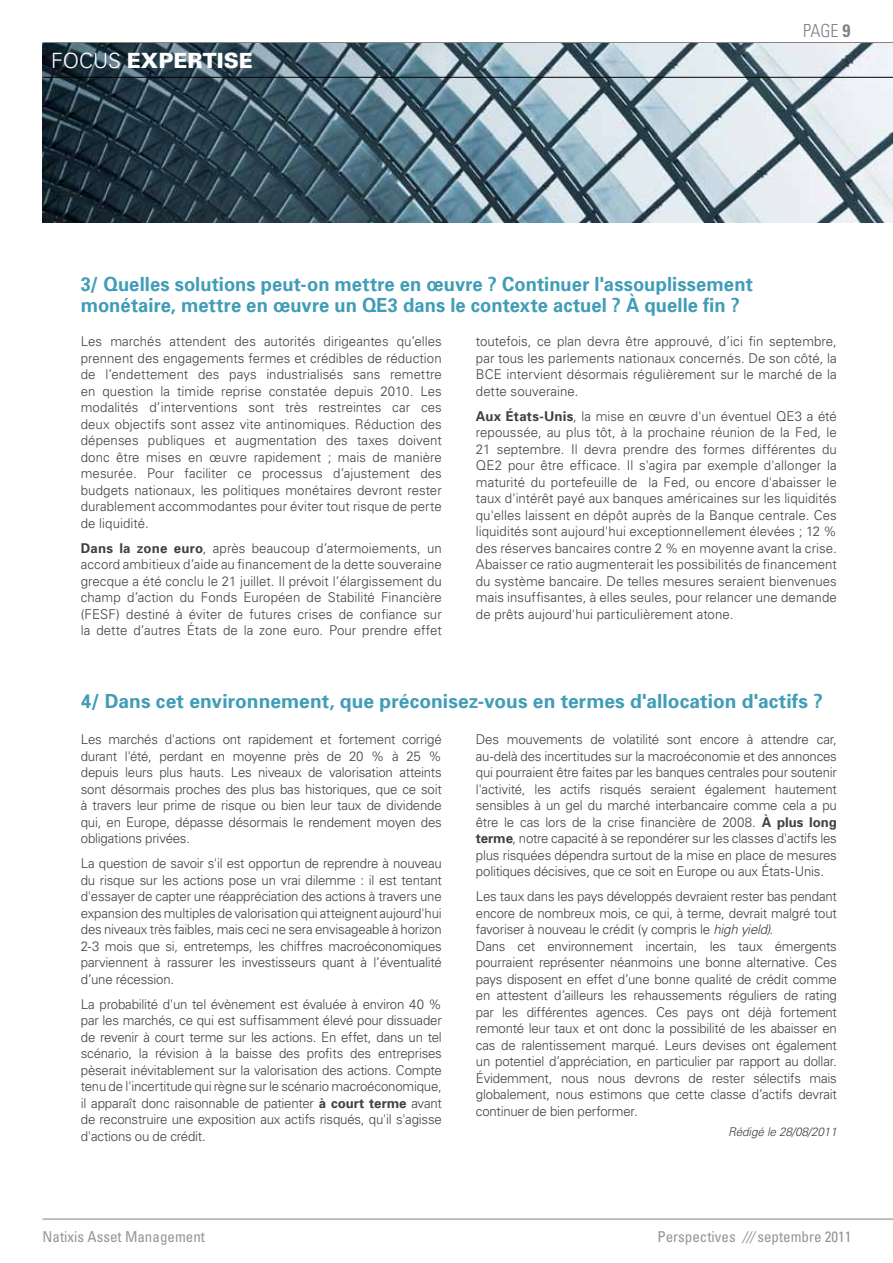
<style>
.page{position:relative;width:893px;height:1263px;background:#fff}
.page>*{position:absolute;margin:0;border:0;box-sizing:border-box;transform-origin:0 0}
.t1{font:900 21px "Univers LT Std";color:#fff}
.t2{font:300 21px "Univers LT Std";color:#fff}
.t3{font:700 19.5px/21px "Univers";letter-spacing:.005em;color:#419db7;scale:.94 1}
.t4{font:700 19.5px "Univers";letter-spacing:.005em;color:#419db7}
.t5{font:300 condensed 18px "Univers";color:#808285}
.t6{font:condensed 15px "Univers";color:#939598}
.t7{font:300 13.5px/16.5px "Univers";letter-spacing:-.01em;color:#414042;text-align:justify}
.t8{font:italic 300 12px "Univers";letter-spacing:-.01em;color:#414042}
.s1{font-weight:700}
.s2{font-style:italic}
</style>
<div class="page">
<hr style="left:43px;top:43px;width:850px;height:1px;background:#000">
<hr style="left:43px;top:1219px;width:850px;height:1px;background:#808285">
<img style="left:42px;top:44px;width:851px;height:178px">
<hr style="left:43px;top:77px;width:850px;height:1px;background:#000">
<h1 class="t2" style="left:51px;top:47px;width:43px">FOCUS</h1>
<h1 class="t1" style="left:127px;top:47px;width:103px">EXPERTISE</h1>
<h3 class="t5" style="left:803px;top:20px;width:49px">PAGE <span class="s1">9</span></h3>
<h2 class="t3" style="left:81px;top:273px;width:716px">3/ Quelles solutions peut-on mettre en œuvre ? Continuer l'assouplissement monétaire, mettre en œuvre un QE3 dans le contexte actuel ? À quelle fin ?</h2>
<p class="t7" style="left:81px;top:333px;width:363px">Les marchés attendent des autorités dirigeantes qu’elles prennent des engagements fermes et crédibles de réduction de l’endettement des pays industrialisés sans remettre en question la timide reprise constatée depuis 2010. Les modalités d’interventions sont très restreintes car ces deux objectifs sont assez vite antinomiques. Réduction des dépenses publiques et augmentation des taxes doivent donc être mises en œuvre rapidement ; mais de manière mesurée. Pour faciliter ce processus d’ajustement des budgets nationaux, les politiques monétaires devront rester durablement accommodantes pour éviter tout risque de perte de liquidité.</p>
<p class="t7" style="left:81px;top:539px;width:363px"><span class="s1">Dans la zone euro</span>, après beaucoup d’atermoiements, un accord ambitieux d’aide au financement de la dette souveraine grecque a été conclu le 21 juillet. I l prévoit l’élargissement du champ d’action du Fonds Européen de Stabilité Financière (FESF</p>
<p class="t7" style="left:81px;top:605px;width:362px;text-align:right">) destiné à éviter de futures crises de confiance sur<br>la dette d’autres États de la zone euro. Pour prendre effet</p>
<p class="t7" style="left:476px;top:333px;width:363px">toutefois, ce plan devra être approuvé, d’ici fin septembre, par tous les parlements nationaux concernés. De son côté, la BCE intervient désormais régulièrement sur le marché de la dette souveraine.</p>
<p class="t7" style="left:476px;top:407px;width:363px"><span class="s1">Aux États-Unis</span>, la mise en œuvre d'un éventuel QE3 a été repoussée, au plus tôt, à la prochaine réunion de la Fed, le 21 septembre. I l devra prendre des formes différentes du QE2 pour être efficace. I l s'agira par exemple d'allonger la maturité du portefeuille de la Fed, ou encore d'abaisser le taux d'intérêt payé aux banques américaines sur les liquidités qu'elles laissent en dépôt auprès de la Banque centrale. Ces liquidités sont aujourd'hui exceptionnellement élevées ; 12 % des réserves bancaires contre 2 % en moyenne avant la crise.<br>Abaisser ce ratio augmenterait les possibilités de financement du système bancaire. De telles mesures seraient bienvenues mais insuffisantes, à elles seules, pour relancer une demande de prêts aujourd'hui particulièrement atone.</p>
<h2 class="t4" style="left:81px;top:689px;width:744px">4/ Dans cet environnement, que préconisez-vous en termes d'allocation d'actifs ?</h2>
<p class="t7" style="left:81px;top:731px;width:363px">Les marchés d'actions ont rapidement et fortement corrigé durant l'été, perdant en moyenne près de 20 % à 25 % depuis leurs plus hauts. Les niveaux de valorisation atteints sont désormais proches des plus bas historiques, que ce soit à travers leur prime de risque ou bien leur taux de dividende qui, en Europe, dépasse désormais le rendement moyen des obligations privées.</p>
<p class="t7" style="left:81px;top:855px;width:363px">La question de savoir s'il est opportun de reprendre à nouveau du risque sur les actions pose un vrai dilemme : il est tentant d'essayer de capter une réappréciation des actions à travers une expansion des multiples de valorisation qui atteignent aujourd'hui des niveaux très faibles, mais ceci ne sera envisageable à horizon 2-3 mois que si, entretemps, les chiffres macroéconomiques parviennent à rassurer les investisseurs quant à l’éventualité d’une récession.</p>
<p class="t7" style="left:81px;top:995px;width:363px">La probabilité d'un tel évènement est évaluée à environ 40 % par les marchés, ce qui est suffisamment élevé pour dissuader de revenir à court terme sur les actions. En effet, dans un tel scénario, la révision à la baisse des profits des entreprises pèserait inévitablement sur la valorisation des actions. Compte tenu de l'incertitude qui règne sur le scénario macroéconomique, il apparaît donc raisonnable de patienter <span class="s1">à court terme</span> avant de reconstruire une exposition aux actifs risqués, qu'il s'agisse d'actions ou de crédit.</p>
<p class="t7" style="left:476px;top:731px;width:363px">Des mouvements de volatilité sont encore à attendre car, au-delà des incertitudes sur la macroéconomie et des annonces qui pourraient être faites par les banques centrales pour soutenir l'activité, les actifs risqués seraient également hautement sensibles à un gel du marché interbancaire comme cela a pu être le cas lors de la crise financière de 2008. <span class="s1">À plus long terme</span>, notre capacité à se repondérer sur les classes d'actifs les plus risquées dépendra surtout de la mise en place de mesures politiques décisives, que ce soit en Europe ou aux États-U nis.</p>
<p class="t7" style="left:476px;top:888px;width:363px;text-align:left">Les taux dans les pays développés devraient rester bas pendant encore de nombreux mois, ce qui, à terme, devrait malgré tout favoriser à nouveau le crédit (y compris le <span class="s2">high yield)</span>.<br>Dans cet environnement incertain, les taux émergents pourraient représenter néanmoins une bonne alternative. Ces pays disposent en effet d’une bonne qualité de crédit comme en attestent d’ailleurs les rehaussements réguliers de rating par les différentes agences. Ces pays ont déjà fortement remonté leur taux et ont donc la possibilité de les abaisser en cas de ralentissement marqué. Leurs devises ont également un potentiel d’appréciation, en particulier par rapport au dollar. évidemment, nous nous devrons de rester sélectifs mais globalement, nous estimons que cette classe d’actifs devrait continuer de bien performer.</p>
<p class="t8" style="left:728px;top:1124px;width:110px">Rédigé le 28/08/2011</p>
<p class="t6" style="left:43px;top:1227px;width:164px">Natixis Asset Management</p>
<p class="t6" style="left:657px;top:1227px;width:196px">Perspectives <span class="s2">///</span> septembre 2011</p>
</div>
